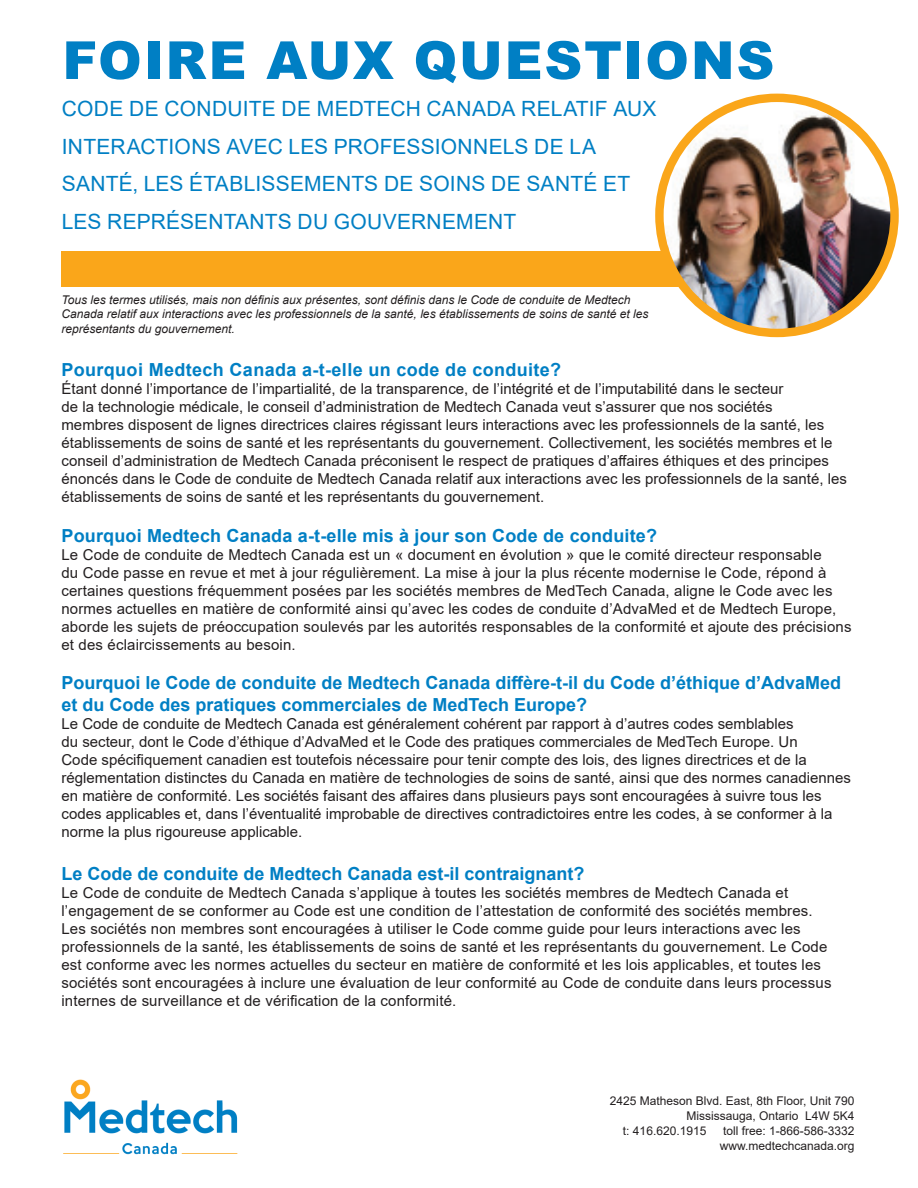
<style>
.page{position:relative;width:918px;height:1188px;background:#fff}
.page>*{position:absolute;margin:0;border:0;box-sizing:border-box;transform-origin:0 0}
.t1{font:900 52.5px "Arial";letter-spacing:.03em;color:#007fc4}
.t2{font:21px "Arial";letter-spacing:.01em;color:#007fc4}
.t3{font:700 18px/21.6px "Arial";color:#007fc4}
.t4{font:700 18px "Arial";letter-spacing:.02em;color:#007fc4}
.t5{font:15px/18px "Arial";color:#231f20}
.t6{font:italic 12px/14.4px "Arial";color:#231f20}
.t7{font:12px/15px "Arial";color:#231f20}
</style>
<div class="page">
<img style="left:63px;top:1079px;width:175px;height:76px">
<div style="left:62px;top:251px;width:661px;height:36px;background:#faa61a"></div>
<img style="left:659px;top:98px;width:236px;height:235px;border-radius:118px">
<div style="left:655px;top:94px;width:244px;height:243px;border:8px solid #faa61a;border-radius:50%"></div>
<p class="t1" style="left:62px;top:22px;width:713px">FOIRE AUX QUESTIONS</p>
<p class="t2" style="left:62px;top:95px;width:596px">CODE DE CONDUITE DE MEDTECH CANADA RELATIF AUX</p>
<p class="t2" style="left:62px;top:132px;width:536px">INTERACTIONS AVEC LES PROFESSIONNELS DE LA</p>
<p class="t2" style="left:62px;top:170px;width:570px">SANTÉ, LES ÉTABLISSEMENTS DE SOINS DE SANTÉ ET</p>
<p class="t2" style="left:62px;top:207px;width:456px">LES REPRÉSENTANTS DU GOUVERNEMENT</p>
<p class="t6" style="left:62px;top:293px;width:588px">Tous les termes utilisés, mais non définis aux présentes, sont définis dans le Code de conduite de Medtech<br>Canada relatif aux interactions avec les professionnels de la santé, les établissements de soins de santé et les représentants du gouvernement.</p>
<p class="t4" style="left:62px;top:357px;width:501px">Pourquoi Medtech Canada a-t-elle un code de conduite?</p>
<p class="t5" style="left:62px;top:380px;width:787px">Étant donné l’importance de l’impartialité, de la transparence, de l’intégrité et de l’imputabilité dans le secteur<br>de la technologie médicale, le conseil d’administration de Medtech Canada veut s’assurer que nos sociétés<br>membres disposent de lignes directrices claires régissant leurs interactions avec les professionnels de la santé, les établissements de soins de santé et les représentants du gouvernement. Collectivement, les sociétés membres et le conseil d’administration de Medtech Canada préconisent le respect de pratiques d’affaires éthiques et des principes énoncés dans le Code de conduite de Medtech Canada relatif aux interactions avec les professionnels de la santé, les établissements de soins de santé et les représentants du gouvernement.</p>
<p class="t3" style="left:62px;top:525px;width:597px">Pourquoi Medtech Canada a-t-elle mis à jour son Code de conduite?</p>
<p class="t5" style="left:62px;top:545px;width:792px">Le Code de conduite de Medtech Canada est un « document en évolution » que le comité directeur responsable<br>du Code passe en revue et met à jour régulièrement. La mise à jour la plus récente modernise le Code, répond à certaines questions fréquemment posées par les sociétés membres de MedTech Canada, aligne le Code avec les normes actuelles en matière de conformité ainsi qu’avec les codes de conduite d’AdvaMed et de Medtech Europe, aborde les sujets de préoccupation soulevés par les autorités responsables de la conformité et ajoute des précisions et des éclaircissements au besoin.</p>
<p class="t3" style="left:62px;top:672px;width:781px">Pourquoi le Code de conduite de Medtech Canada diffère-t-il du Code d’éthique d’AdvaMed et du Code des pratiques commerciales de MedTech Europe?</p>
<p class="t5" style="left:62px;top:714px;width:791px">Le Code de conduite de Medtech Canada est généralement cohérent par rapport à d’autres codes semblables<br>du secteur, dont le Code d’éthique d’AdvaMed et le Code des pratiques commerciales de MedTech Europe. Un<br>Code spécifiquement canadien est toutefois nécessaire pour tenir compte des lois, des lignes directrices et de la réglementation distinctes du Canada en matière de technologies de soins de santé, ainsi que des normes canadiennes en matière de conformité. Les sociétés faisant des affaires dans plusieurs pays sont encouragées à suivre tous les codes applicables et, dans l’éventualité improbable de directives contradictoires entre les codes, à se conformer à la norme la plus rigoureuse applicable.</p>
<p class="t3" style="left:62px;top:863px;width:525px">Le Code de conduite de Medtech Canada est-il contraignant?</p>
<p class="t5" style="left:62px;top:884px;width:772px">Le Code de conduite de Medtech Canada s’applique à toutes les sociétés membres de Medtech Canada et l’engagement de se conformer au Code est une condition de l’attestation de conformité des sociétés membres.<br>Les sociétés non membres sont encouragées à utiliser le Code comme guide pour leurs interactions avec les professionnels de la santé, les établissements de soins de santé et les représentants du gouvernement. Le Code est conforme avec les normes actuelles du secteur en matière de conformité et les lois applicables, et toutes les sociétés sont encouragées à inclure une évaluation de leur conformité au Code de conduite dans leurs processus internes de surveillance et de vérification de la conformité.</p>
<p class="t7" style="left:610px;top:1093px;width:246px">2425 Matheson Blvd. East, 8th Floor, Unit 790</p>
<p class="t7" style="left:686px;top:1108px;width:170px">Mississauga, Ontario L4W 5K4</p>
<p class="t7" style="left:623px;top:1123px;width:85px">t: 416.620.1915</p>
<p class="t7" style="left:720px;top:1123px;width:136px">toll free: 1-866-586-3332 www.medtechcanada.org</p>
</div>
